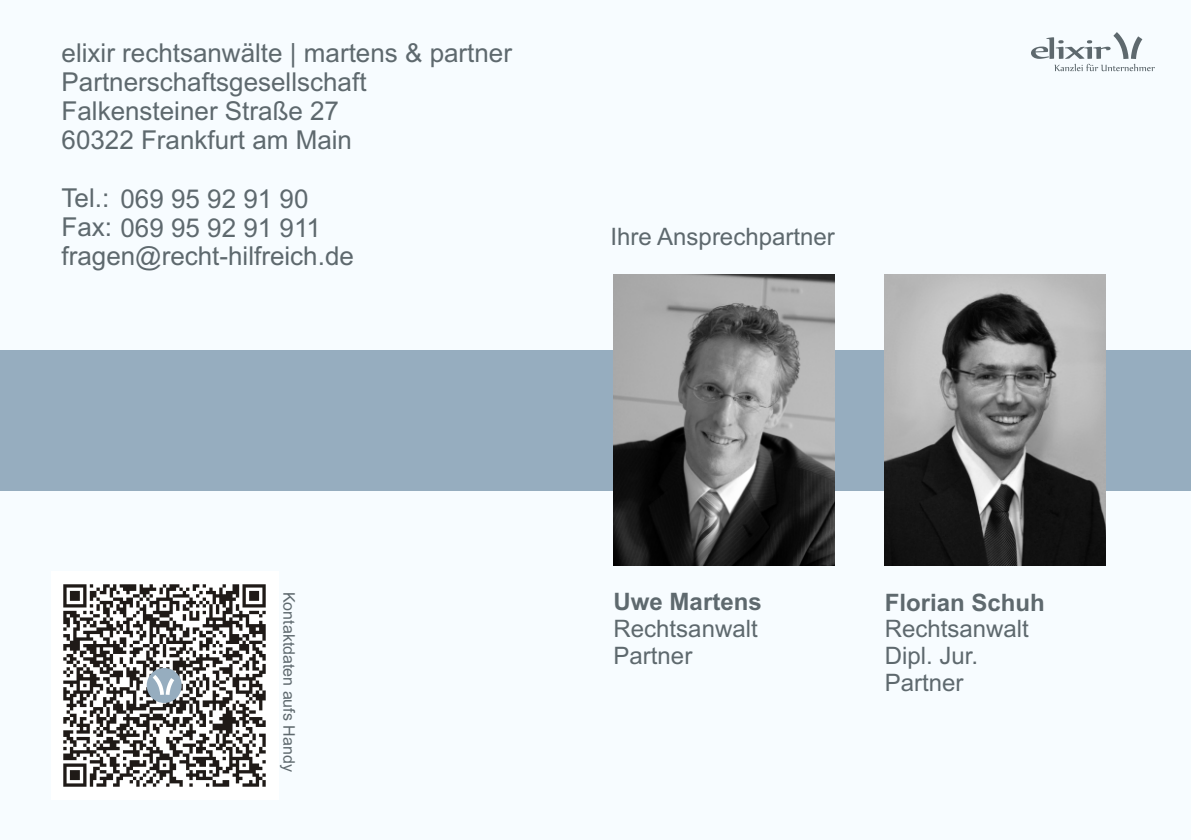
<style>
.page{position:relative;width:1191px;height:840px;background:#fff}
.page>*{position:absolute;margin:0;border:0;box-sizing:border-box;transform-origin:0 0}
.t1{font:26px/29px "Arial";color:#5e696e}
.t2{font:24px/26.8px "Arial";color:#5e696e}
.t3{font:700 24px "Arial";color:#5e696e}
.t4{font:16px "Arial";color:#5e696e}
</style>
<div class="page">
<div style="left:0;top:0;width:1191px;height:839px;background:#f7fcff"></div>
<div style="left:0;top:349px;width:1191px;height:141px;background:#96adbf"></div>
<img style="left:613px;top:274px;width:221px;height:291px">
<img style="left:884px;top:274px;width:221px;height:291px">
<svg style="left:1031px;top:32px;width:123px;height:39px"></svg>
<img style="left:63px;top:584px;width:203px;height:203px">
<div style="left:147px;top:667px;width:35px;height:35px;background:#96adbf;border-radius:50%"></div>
<svg style="left:153px;top:675px;width:21px;height:19px"></svg>
<p class="t1" style="left:62px;top:40px;width:452px">elixir rechtsanwälte | martens &amp; partner<br>Partnerschaftsgesellschaft<br>Falkensteiner Straße 27<br>60322 Frankfurt am Main</p>
<p class="t1" style="left:62px;top:187px;width:294px">Tel.: 069 95 92 91 90<br>Fax: 069 95 92 91 911 fragen@recht-hilfreich.de</p>
<p class="t2" style="left:610px;top:225px;width:226px">Ihre Ansprechpartner</p>
<p class="t4" style="left:295px;top:591px;width:181px;rotate:90deg">Kontak dt aten aufs Handy</p>
<p class="t3" style="left:613px;top:592px;width:150px">Uwe Martens</p>
<p class="t2" style="left:613px;top:617px;width:146px">Rechtsanwalt<br>Partner</p>
<p class="t3" style="left:884px;top:592px;width:162px">Florian Schuh</p>
<p class="t2" style="left:884px;top:617px;width:146px">Rechtsanwalt<br>Dipl. Jur.<br>Partner</p>
</div>
